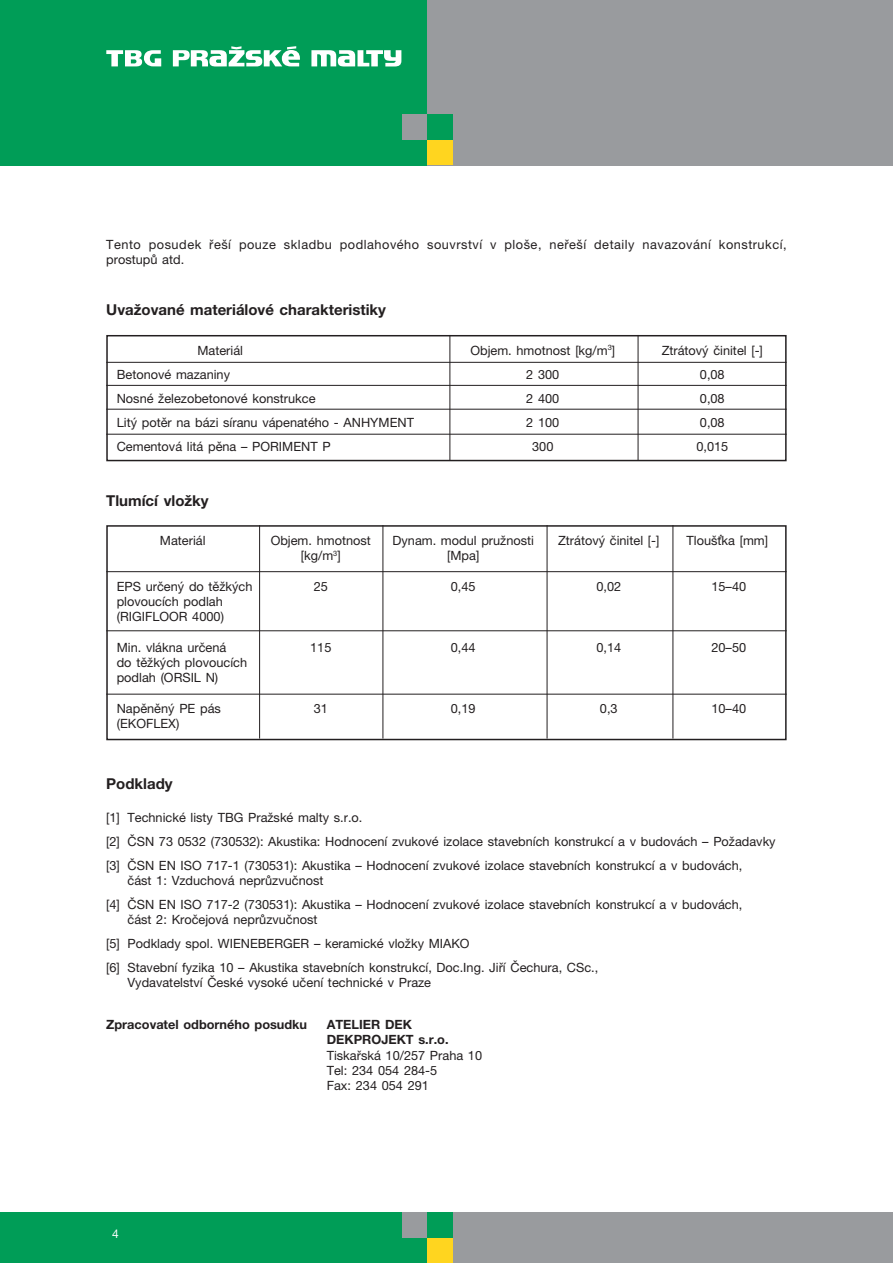
<style>
.page{position:relative;width:893px;height:1263px;background:#fff}
.page>*{position:absolute;margin:0;border:0;box-sizing:border-box;transform-origin:0 0}
.t1{font:700 15px "Helvetica Neue CE";color:#231f20}
.t2{font:12.75px/23.9px "Helvetica Neue CE";color:#231f20}
.t3{font:12.75px/15.3px "Helvetica Neue CE";letter-spacing:.04em;color:#231f20}
.t4{font:700 12.75px/15.3px "Helvetica Neue CE";color:#231f20}
.t5{font:12px "Helvetica Neue CE";color:#fff}
</style>
<div class="page">
<div style="left:0;top:0;width:428px;height:165px;background:#009d57"></div>
<div style="left:428px;top:0;width:465px;height:165px;background:#999b9e"></div>
<div style="left:428px;top:139px;width:25px;height:26px;background:#ffd51f"></div>
<div style="left:402px;top:114px;width:26px;height:25px;background:#999b9e"></div>
<div style="left:428px;top:114px;width:25px;height:25px;background:#009d57"></div>
<svg style="left:106px;top:50px;width:55px;height:16px"></svg>
<svg style="left:311px;top:50px;width:90px;height:16px"></svg>
<svg style="left:173px;top:46px;width:127px;height:20px"></svg>
<div style="left:0;top:1212px;width:428px;height:51px;background:#009d57"></div>
<div style="left:428px;top:1212px;width:465px;height:51px;background:#999b9e"></div>
<div style="left:428px;top:1237px;width:25px;height:26px;background:#ffd51f"></div>
<div style="left:402px;top:1212px;width:26px;height:25px;background:#999b9e"></div>
<div style="left:428px;top:1212px;width:25px;height:25px;background:#009d57"></div>
<div style="left:106px;top:525px;width:681px;height:215px;border:2px solid #231f20"></div>
<hr style="left:106px;top:571px;width:681px;height:1px;background:#231f20">
<hr style="left:259px;top:525px;width:1px;height:213px;background:#231f20">
<hr style="left:106px;top:630px;width:681px;height:1px;background:#231f20">
<hr style="left:106px;top:694px;width:681px;height:1px;background:#231f20">
<hr style="left:383px;top:525px;width:1px;height:213px;background:#231f20">
<hr style="left:547px;top:525px;width:1px;height:213px;background:#231f20">
<hr style="left:673px;top:525px;width:1px;height:213px;background:#231f20">
<div style="left:106px;top:335px;width:681px;height:126px;border:2px solid #231f20"></div>
<hr style="left:106px;top:362px;width:681px;height:1px;background:#231f20">
<hr style="left:106px;top:434px;width:681px;height:1px;background:#231f20">
<hr style="left:638px;top:335px;width:1px;height:126px;background:#231f20">
<hr style="left:106px;top:409px;width:681px;height:1px;background:#231f20">
<hr style="left:106px;top:385px;width:681px;height:1px;background:#231f20">
<hr style="left:450px;top:335px;width:1px;height:126px;background:#231f20">
<p class="t3" style="left:106px;top:239px;width:682px">Tento posudek řeší pouze skladbu podlahového souvrství v ploše, neřeší detaily navazování konstrukcí, prostupů atd.</p>
<p class="t1" style="left:106px;top:304px;width:281px">Uvažované materiálové charakteristiky</p>
<p class="t2" style="left:197px;top:340px;width:47px">Materiál</p>
<p class="t2" style="left:470px;top:340px;width:146px">Objem. hmotnost [kg/m<sup>3</sup>]</p>
<p class="t2" style="left:662px;top:340px;width:103px">Ztrátový činitel [-]</p>
<p class="t2" style="left:117px;top:364px;width:115px">Betonové mazaniny</p>
<p class="t2" style="left:526px;top:364px;width:35px">2 300</p>
<p class="t2" style="left:700px;top:364px;width:26px">0,08</p>
<p class="t2" style="left:117px;top:388px;width:200px">Nosné železobetonové konstrukce</p>
<p class="t2" style="left:526px;top:388px;width:35px">2 400</p>
<p class="t2" style="left:700px;top:388px;width:26px">0,08</p>
<p class="t2" style="left:117px;top:412px;width:299px">Litý potěr na bázi síranu vápenatého - ANHYMENT</p>
<p class="t2" style="left:526px;top:412px;width:35px">2 100</p>
<p class="t2" style="left:700px;top:412px;width:26px">0,08</p>
<p class="t2" style="left:117px;top:436px;width:215px">Cementová litá pěna – PORIMENT P</p>
<p class="t2" style="left:532px;top:436px;width:23px">300</p>
<p class="t2" style="left:696px;top:436px;width:33px">0,015</p>
<p class="t1" style="left:106px;top:495px;width:104px">Tlumící vložky</p>
<p class="t2" style="left:160px;top:530px;width:47px">Materiál</p>
<p class="t2" style="left:271px;top:530px;width:102px">Objem. hmotnost</p>
<p class="t2" style="left:393px;top:530px;width:143px">Dynam. modul pružnosti</p>
<p class="t2" style="left:558px;top:530px;width:103px">Ztrátový činitel [-]</p>
<p class="t2" style="left:687px;top:530px;width:83px">Tloušťka [mm]</p>
<p class="t2" style="left:301px;top:545px;width:41px">[kg/m<sup>3</sup>]</p>
<p class="t2" style="left:447px;top:545px;width:34px">[Mpa]</p>
<p class="t2" style="left:117px;top:576px;width:137px">EPS určený do těžkých</p>
<p class="t2" style="left:314px;top:576px;width:16px">25</p>
<p class="t2" style="left:451px;top:576px;width:26px">0,45</p>
<p class="t2" style="left:596px;top:576px;width:26px">0,02</p>
<p class="t2" style="left:711px;top:576px;width:36px">15–40</p>
<p class="t2" style="left:117px;top:595px;width:109px;line-height:15.3px">plovoucích podlah (RIGIFLOOR 4000)</p>
<p class="t2" style="left:117px;top:637px;width:111px">Min. vlákna určená</p>
<p class="t2" style="left:310px;top:637px;width:23px">115</p>
<p class="t2" style="left:451px;top:637px;width:26px">0,44</p>
<p class="t2" style="left:596px;top:637px;width:26px">0,14</p>
<p class="t2" style="left:711px;top:637px;width:36px">20–50</p>
<p class="t2" style="left:117px;top:656px;width:132px;line-height:15.3px">do těžkých plovoucích podlah (ORSIL N)</p>
<p class="t2" style="left:117px;top:698px;width:106px">Napěněný PE pás</p>
<p class="t2" style="left:314px;top:698px;width:16px">31</p>
<p class="t2" style="left:451px;top:698px;width:26px">0,19</p>
<p class="t2" style="left:600px;top:698px;width:19px">0,3</p>
<p class="t2" style="left:711px;top:698px;width:36px">10–40</p>
<p class="t2" style="left:117px;top:713px;width:64px">(EKOFLEX)</p>
<p class="t1" style="left:106px;top:778px;width:68px">Podklady</p>
<p class="t2" style="left:106px;top:807px;width:671px">[1] Technické listy TBG Pražské malty s.r.o.<br>[2] ČSN 73 0532 (730532): Akustika: Hodnocení zvukové izolace stavebních konstrukcí a v budovách – Požadavky [3] ČSN EN ISO 717-1 (730531): Akustika – Hodnocení zvukové izolace stavebních konstrukcí a v budovách,</p>
<p class="t2" style="left:106px;top:870px;width:638px;text-indent:21px">část 1: Vzduchová neprůzvučnost<br>[4] ČSN EN ISO 717-2 (730531): Akustika – Hodnocení zvukové izolace stavebních konstrukcí a v budovách,</p>
<p class="t2" style="left:106px;top:909px;width:494px;text-indent:21px">část 2: Kročejová neprůzvučnost<br>[5] Podklady spol. WIENEBERGER – keramické vložky MIAKO<br>[6] Stavební fyzika 10 – Akustika stavebních konstrukcí, Doc.Ing. Jiří Čechura, CSc.,</p>
<p class="t2" style="left:128px;top:972px;width:305px">Vydavatelství České vysoké učení technické v Praze</p>
<p class="t4" style="left:106px;top:1018px;width:202px">Zpracovatel odborného posudku</p>
<p class="t4" style="left:327px;top:1018px;width:123px">ATELIER DEK<br>DEKPROJEKT s.r.o.</p>
<p class="t2" style="left:327px;top:1049px;width:157px;line-height:15.3px">Tiskařská 10/257 Praha 10<br>Tel: 234 054 284-5<br>Fax: 234 054 291</p>
<p class="t5" style="left:112px;top:1230px;width:8px">4</p>
</div>
